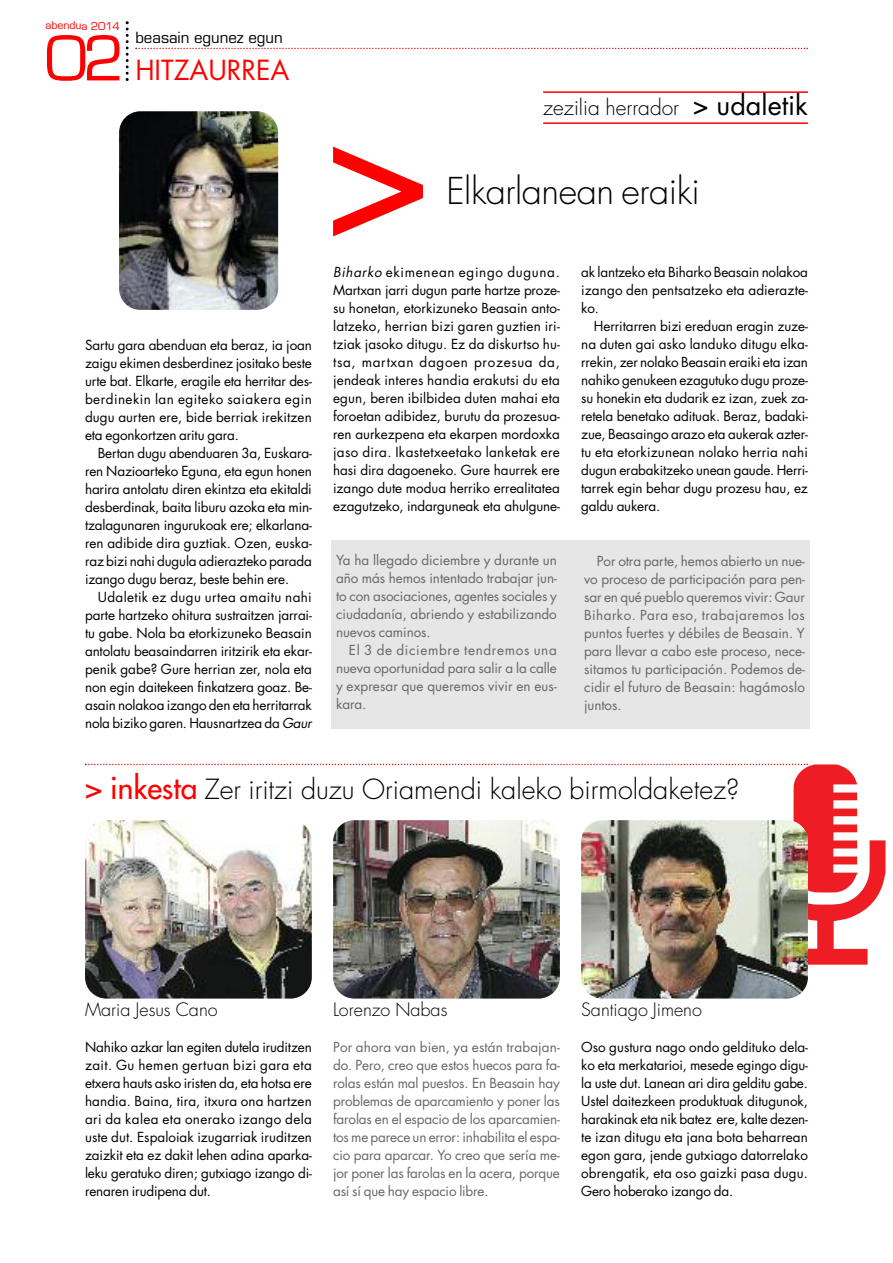
<style>
.page{position:relative;width:893px;height:1263px;background:#fff}
.page>*{position:absolute;margin:0;border:0;box-sizing:border-box;transform-origin:0 0}
.t1{font:60px "Eurostile";color:#f00}
.t2{font:300 36px "Futura";letter-spacing:-.015em;color:#000}
.t3{font:300 27px "Futura";color:#000}
.t4{font:27px "Futura";color:#f00}
.t5{font:300 21px "Futura";color:#000}
.t6{font:300 18px "Futura";color:#000}
.t7{font:15px "Eurostile";color:#000}
.t8{font:13.5px/18px "Futura";letter-spacing:-.01em;color:#000;text-align:justify}
.t9{font:13.5px/18px "Futura";color:#666;text-align:justify}
.t10{font:10.5px "Eurostile";letter-spacing:-.005em;color:#f00}
.s1{font-weight:400;font-size:27px}
.s2{font-style:italic}
.s3{font-weight:400;font-size:30px;color:#f00}
</style>
<div class="page">
<div style="left:332px;top:540px;width:478px;height:189px;background:#e6e6e6"></div>
<svg style="left:135px;top:48px;width:673px;height:1px"></svg>
<svg style="left:126px;top:21px;width:3px;height:60px"></svg>
<svg style="left:85px;top:764px;width:800px;height:201px"></svg>
<img style="left:85px;top:820px;width:227px;height:178px;border-radius:21px">
<img style="left:333px;top:820px;width:227px;height:178px;border-radius:21px">
<img style="left:581px;top:820px;width:227px;height:178px;border-radius:21px">
<img style="left:119px;top:111px;width:159px;height:199px;border-radius:21px">
<hr style="left:543px;top:91px;width:265px;height:2px;background:#f00">
<hr style="left:543px;top:122px;width:265px;height:2px;background:#f00">
<svg style="left:333px;top:147px;width:90px;height:89px"></svg>
<p class="t10" style="left:46px;top:22px;width:76px">abendua 2014</p>
<h1 class="t1" style="left:45px;top:35px;width:80px">02</h1>
<p class="t7" style="left:135px;top:32px;width:149px">beasain egunez egun</p>
<h3 class="t4" style="left:135px;top:58px;width:156px">HITZAURREA</h3>
<h3 class="t5" style="left:543px;top:98px;width:266px">zezilia herrador <span class="s1">&gt; udaletik</span></h3>
<h2 class="t2" style="left:446px;top:174px;width:255px">Elkarlanean eraiki</h2>
<p class="t8" style="left:85px;top:337px;width:228px">Sartu gara abenduan eta beraz, ia joan zaigu ekimen desberdinez jositako beste urte bat. Elkarte, eragile eta herritar des&shy;berdinekin lan egiteko saiakera egin dugu aurten ere, bide berriak irekitzen eta egonkortzen aritu gara.</p>
<p class="t8" style="left:85px;top:445px;width:228px;text-indent:13px">Bertan dugu abenduaren 3a, Euskara&shy;ren Nazioarteko Eguna, eta egun honen harira antolatu diren ekintza eta ekitaldi desberdinak, baita liburu azoka eta min&shy;tzalagunaren ingurukoak ere; elkarlana&shy;ren adibide dira guztiak. Ozen, euska&shy;raz bizi nahi dugula adierazteko parada izango dugu beraz, beste behin ere.</p>
<p class="t8" style="left:85px;top:589px;width:228px;text-indent:13px">Udaletik ez dugu urtea amaitu nahi parte hartzeko ohitura sustraitzen jarrai&shy;tu gabe. Nola ba etorkizuneko Beasain antolatu beasaindarren iritzirik eta ekar&shy;penik gabe? Gure herrian zer, nola eta non egin daitekeen finkatzera goaz. Be&shy;asain nolakoa izango den eta herritarrak nola biziko garen. Hausnartzea da <span class="s2">Gaur</span></p>
<p class="t8" style="left:333px;top:265px;width:228px"><span class="s2">Biharko</span> ekimenean egingo duguna.<br>Martxan jarri dugun parte hartze proze&shy;su honetan, etorkizuneko Beasain anto&shy;latzeko, herrian bizi garen guztien iri&shy;tziak jasoko ditugu. Ez da diskurtso hu&shy;tsa, martxan dagoen prozesua da, jendeak interes handia erakutsi du eta egun, beren ibilbidea duten mahai eta foroetan adibidez, burutu da prozesua&shy;ren aurkezpena eta ekarpen mordoxka jaso dira. Ikastetxeetako lanketak ere hasi dira dagoeneko. Gure haurrek ere izango dute modua herriko errealitatea ezagutzeko, indarguneak eta ahulgune-</p>
<p class="t8" style="left:581px;top:264px;width:228px">ak lantzeko eta Biharko Beasain nolakoa izango den pentsatzeko eta adierazte&shy;ko.</p>
<p class="t8" style="left:581px;top:318px;width:228px;text-indent:13px">Herritarren bizi ereduan eragin zuze&shy;na duten gai asko landuko ditugu elka&shy;rrekin, zer nolako Beasain eraiki eta izan nahiko genukeen ezagutuko dugu proze&shy;su honekin eta dudarik ez izan, zuek za&shy;retela benetako adituak. Beraz, badaki&shy;zue, Beasaingo arazo eta aukerak azter&shy;tu eta etorkizunean nolako herria nahi dugun erabakitzeko unean gaude. Herri&shy;tarrek egin behar dugu prozesu hau, ez galdu aukera.</p>
<p class="t9" style="left:336px;top:552px;width:222px">Ya ha llegado diciembre y durante un año más hemos intentado trabajar jun&shy;to con asociaciones, agentes sociales y ciudadanía, abriendo y estabilizando nuevos caminos.</p>
<p class="t9" style="left:336px;top:642px;width:222px;text-indent:13px">El 3 de diciembre tendremos una nueva oportunidad para salir a la calle y expresar que queremos vivir en eus&shy;kara.</p>
<p class="t9" style="left:584px;top:553px;width:222px;text-indent:13px">Por otra parte, hemos abierto un nue&shy;vo proceso de participación para pen&shy;sar en qué pueblo queremos vivir: Gaur Biharko. Para eso, trabajaremos los puntos fuertes y débiles de Beasain. Y para llevar a cabo este proceso, nece&shy;sitamos tu participación. Podemos de&shy;cidir el futuro de Beasain: hagámoslo juntos.</p>
<h3 class="t3" style="left:85px;top:777px;width:656px"><span class="s3">&gt; inkesta</span> Zer iritzi duzu Oriamendi kaleko birmoldaketez?</h3>
<h3 class="t6" style="left:85px;top:1001px;width:134px">Maria Jesus Cano</h3>
<h3 class="t6" style="left:333px;top:1001px;width:116px">Lorenzo Nabas</h3>
<h3 class="t6" style="left:581px;top:1001px;width:122px">Santiago Jimeno</h3>
<p class="t8" style="left:85px;top:1039px;width:228px">Nahiko azkar lan egiten dutela iruditzen zait. Gu hemen gertuan bizi gara eta etxera hauts asko iristen da, eta hotsa ere handia. Baina, tira, itxura ona hartzen ari da kalea eta onerako izango dela uste dut. Espaloiak izugarriak iruditzen zaizkit eta ez dakit lehen adina aparka&shy;leku geratuko diren; gutxiago izango di&shy;renaren irudipena dut.</p>
<p class="t8" style="left:581px;top:1039px;width:228px">Oso gustura nago ondo geldituko dela&shy;ko eta merkatarioi, mesede egingo digu&shy;la uste dut. Lanean ari dira gelditu gabe.<br>Ustel daitezkeen produktuak ditugunok, harakinak eta nik batez ere, kalte dezen&shy;te izan ditugu eta jana bota beharrean egon gara, jende gutxiago datorrelako obrengatik, eta oso gaizki pasa dugu.<br>Gero hoberako izango da.</p>
<p class="t9" style="left:333px;top:1039px;width:228px">Por ahora van bien, ya están trabajan&shy;do. Pero, creo que estos huecos para fa&shy;rolas están mal puestos. En Beasain hay problemas de aparcamiento y poner las farolas en el espacio de los aparcamien&shy;tos me parece un error: inhabilita el espa&shy;cio para aparcar. Yo creo que sería me&shy;jor poner las farolas en la acera, porque así sí que hay espacio libre.</p>
</div>
